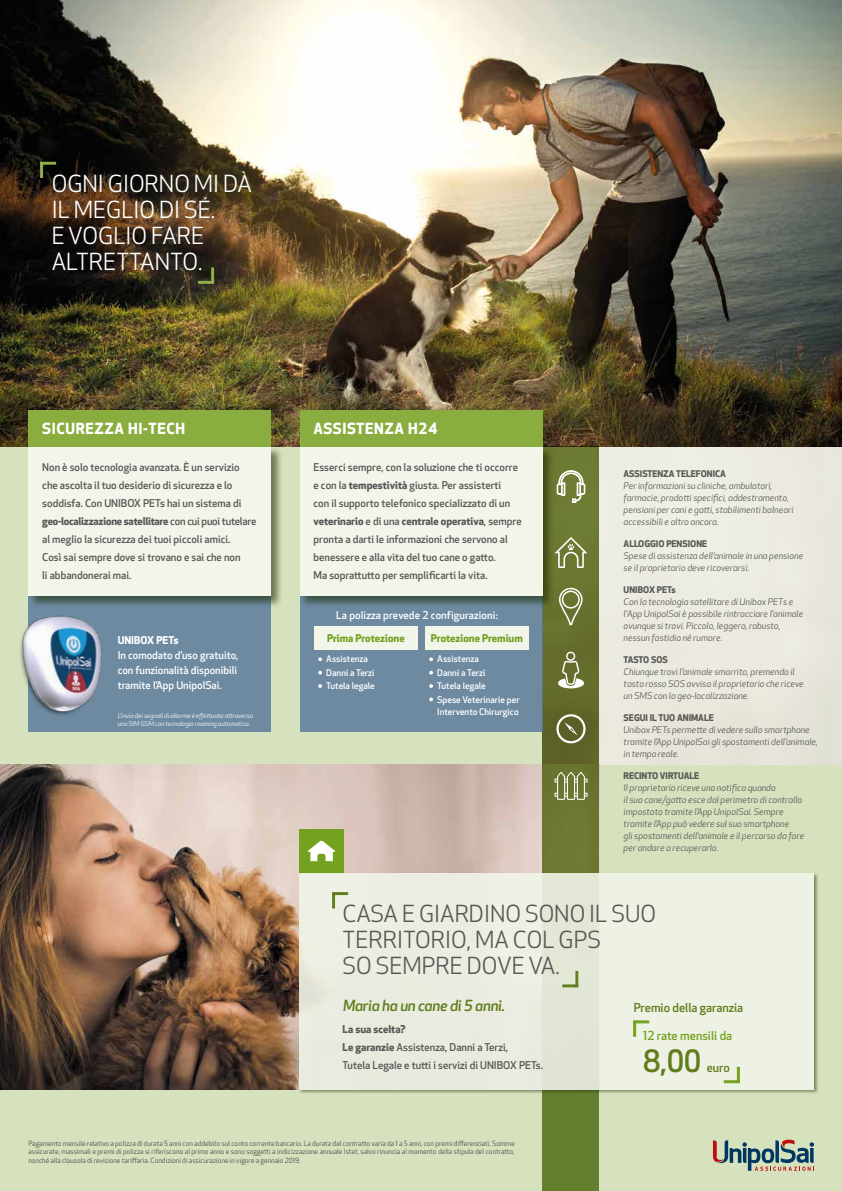
<style>
.page{position:relative;width:842px;height:1191px;background:#d6e1bd}
.page>*{position:absolute;margin:0;border:0;box-sizing:border-box;transform-origin:0 0}
.t1{font:500 30px "Apex New";color:#5f7d1b}
.t2{font:23px/26px "Apex New";color:#575756}
.t3{font:23px/26px "Apex New";color:#fff}
.t4{font:700 15px "Apex New";letter-spacing:.04em;color:#fff}
.t5{font:italic 500 15px "Apex New";letter-spacing:-.02em;color:#5f7d1b}
.t6{font:500 12.1px "Apex New";color:#5f7d1b}
.t7{font:500 12.1px "Apex New";color:#74a120}
.t8{font:500 10.5px/18px "Apex New";color:#575756}
.t9{font:500 10.5px/15px "Apex New";color:#fff;text-align:justify}
.t10{font:700 10.5px "Apex New";color:#74a120}
.t11{font:700 10.5px "Apex New";color:#fff}
.t12{font:italic 9px/12px "Apex New";color:#575756}
.t13{font:500 9px/13.5px "Apex New";color:#fff}
.t14{font:700 9px "Apex New";color:#575756}
.t15{font:700 9px "Apex New";letter-spacing:-.025em;color:#575756}
.t16{font:7px/8.5px "Apex New";color:#4a4a49;text-align:justify}
.t17{font:italic 6.5px/7.8px "Apex New";letter-spacing:-.01em;color:#fff}
.s1{font-weight:700}
</style>
<div class="page">
<div style="left:599px;top:446px;width:243px;height:318px;background:#eceae0"></div>
<img style="left:0;top:0;width:842px;height:446px">
<svg style="left:43px;top:162px;width:13px;height:2px"></svg>
<div style="left:40px;top:162px;width:3px;height:16px;background:#91b14b;border:1px solid #91b14b"></div>
<svg style="left:198px;top:281px;width:13px;height:2px"></svg>
<div style="left:211px;top:268px;width:3px;height:15px;background:#91b14b;border:1px solid #91b14b"></div>
<img style="left:0;top:764px;width:542px;height:325px">
<svg style="left:542px;top:446px;width:57px;height:745px;background:#66752e"></svg>
<div style="left:28px;top:594px;width:243px;height:138px;background:#6d8aa1"></div>
<div style="left:300px;top:594px;width:242px;height:138px;background:#6d8aa1"></div>
<div style="left:314px;top:626px;width:104px;height:24px;background:#f1f5ea"></div>
<div style="left:28px;top:410px;width:243px;height:36px;background:#8aad40"></div>
<div style="left:300px;top:410px;width:242px;height:36px;background:#8aad40"></div>
<img style="left:20px;top:615px;width:82px;height:100px">
<svg style="left:318px;top:657px;width:4px;height:4px"></svg>
<svg style="left:318px;top:671px;width:4px;height:3px"></svg>
<svg style="left:318px;top:684px;width:4px;height:4px"></svg>
<div style="left:425px;top:626px;width:104px;height:24px;background:#f1f5ea"></div>
<svg style="left:429px;top:657px;width:4px;height:4px"></svg>
<svg style="left:429px;top:671px;width:4px;height:3px"></svg>
<svg style="left:429px;top:684px;width:4px;height:4px"></svg>
<svg style="left:429px;top:697px;width:4px;height:4px"></svg>
<svg style="left:556px;top:470px;width:30px;height:33px"></svg>
<svg style="left:555px;top:537px;width:32px;height:31px"></svg>
<svg style="left:556px;top:714px;width:30px;height:29px"></svg>
<svg style="left:554px;top:772px;width:33px;height:28px"></svg>
<svg style="left:558px;top:651px;width:26px;height:47px"></svg>
<div style="left:28px;top:446px;width:255px;height:161px;background:#182b00;opacity:.55"></div>
<div style="left:28px;top:446px;width:243px;height:149px;background:#f1f5ea"></div>
<div style="left:300px;top:446px;width:255px;height:161px;background:#182b00;opacity:.55"></div>
<div style="left:300px;top:446px;width:242px;height:149px;background:#f1f5ea"></div>
<div style="left:300px;top:829px;width:44px;height:44px;background:#74a120"></div>
<svg style="left:307px;top:840px;width:28px;height:21px"></svg>
<div style="left:298px;top:872px;width:521px;height:222px;background:#182b00;opacity:.55"></div>
<div style="left:300px;top:873px;width:514px;height:216px;background:#f1f5ea"></div>
<div style="left:724px;top:1080px;width:16px;height:3px;background:#74a120;border:1px solid #74a120"></div>
<div style="left:737px;top:1066px;width:3px;height:17px;background:#74a120;border:1px solid #74a120"></div>
<div style="left:633px;top:1020px;width:16px;height:3px;background:#74a120;border:1px solid #74a120"></div>
<div style="left:633px;top:1020px;width:3px;height:16px;background:#74a120;border:1px solid #74a120"></div>
<svg style="left:713px;top:1139px;width:101px;height:31px"></svg>
<div style="left:563px;top:984px;width:15px;height:3px;background:#5f7d1b;border:1px solid #5f7d1b"></div>
<svg style="left:576px;top:971px;width:2px;height:15px"></svg>
<div style="left:332px;top:892px;width:16px;height:3px;background:#5f7d1b;border:1px solid #5f7d1b"></div>
<div style="left:332px;top:892px;width:3px;height:16px;background:#5f7d1b;border:1px solid #5f7d1b"></div>
<svg style="left:558px;top:587px;width:25px;height:39px"></svg>
<h2 class="t3" style="left:52px;top:171px;width:202px">OGNI GIORNO MI DÀ<br>IL MEGLIO DI SÉ.<br>E VOGLIO FARE<br>ALTRETTANTO.</h2>
<h3 class="t4" style="left:42px;top:417px;width:144px">SICUREZZA HI-TECH</h3>
<h3 class="t4" style="left:313px;top:417px;width:125px">ASSISTENZA H24</h3>
<p class="t8" style="left:42px;top:458px;width:216px">Non è solo tecnologia avanzata. È un servizio che ascolta il tuo desiderio di sicurezza e lo soddisfa. Con UNIBOX PETs hai un sistema di <span class="s1">geo-localizzazione satellitare</span> con cui puoi tutelare al meglio la sicurezza dei tuoi piccoli amici.<br>Così sai sempre dove si trovano e sai che non<br>li abbandonerai mai.</p>
<p class="t11" style="left:118px;top:632px;width:62px">UNIBOX PETs</p>
<p class="t9" style="left:118px;top:647px;width:122px">In comodato d’uso gratuito, con funzionalità disponibili tramite l’App UnipolSai.</p>
<p class="t17" style="left:118px;top:712px;width:137px">L’invio dei segnali di allarme è effettuato attraverso una SIM GSM con tecnologia roaming automatico.</p>
<p class="t8" style="left:313px;top:458px;width:210px">Esserci sempre, con la soluzione che ti occorre e con la <span class="s1">tempestività</span> giusta. Per assisterti<br>con il supporto telefonico specializzato di un <span class="s1">veterinario</span> e di una <span class="s1">centrale operativa</span>, sempre pronta a darti le informazioni che servono al benessere e alla vita del tuo cane o gatto.<br>Ma soprattutto per semplificarti la vita.</p>
<p class="t9" style="left:336px;top:607px;width:163px">La polizza prevede 2 configurazioni:</p>
<p class="t10" style="left:327px;top:630px;width:79px">Prima Protezione</p>
<p class="t10" style="left:431px;top:630px;width:93px">Protezione Premium</p>
<p class="t13" style="left:437px;top:652px;width:84px">Assistenza<br>Danni a Terzi<br>Tutela legale<br>Spese Veterinarie per</p>
<p class="t13" style="left:437px;top:705px;width:83px">Intervento Chirurgico</p>
<p class="t13" style="left:326px;top:652px;width:50px">Assistenza<br>Danni a Terzi<br>Tutela legale</p>
<p class="t14" style="left:624px;top:467px;width:104px">ASSISTENZA TELEFONICA</p>
<p class="t12" style="left:624px;top:480px;width:171px">Per informazioni su cliniche, ambulatori, farmacie, prodotti specifici, addestramento, pensioni per cani e gatti, stabilimenti balneari accessibili e altro ancora.</p>
<p class="t14" style="left:624px;top:537px;width:85px">ALLOGGIO PENSIONE</p>
<p class="t12" style="left:624px;top:550px;width:181px">Spese di assistenza dell’animale in una pensione se il proprietario deve ricoverarsi.</p>
<p class="t14" style="left:624px;top:583px;width:53px">UNIBOX PETs</p>
<p class="t12" style="left:624px;top:595px;width:181px">Con la tecnologia satellitare di Unibox PETs e l’App UnipolSai è possibile rintracciare l’animale ovunque si trovi. Piccolo, leggero, robusto, nessun fastidio né rumore.</p>
<p class="t15" style="left:624px;top:653px;width:46px">TASTO SOS</p>
<p class="t12" style="left:624px;top:665px;width:182px">Chiunque trovi l’animale smarrito, premendo il tasto rosso SOS avvisa il proprietario che riceve un SMS con la geo-localizzazione.</p>
<p class="t14" style="left:624px;top:711px;width:92px">SEGUI IL TUO ANIMALE</p>
<p class="t12" style="left:624px;top:723px;width:196px">Unibox PETs permette di vedere sullo smartphone tramite l’App UnipolSai gli spostamenti dell’animale, in tempo reale.</p>
<p class="t14" style="left:624px;top:769px;width:77px">RECINTO VIRTUALE</p>
<p class="t12" style="left:624px;top:781px;width:182px">Il proprietario riceve una notifica quando<br>il suo cane/gatto esce dal perimetro di controllo impostato tramite l’App UnipolSai. Sempre tramite l’App può vedere sul suo smartphone<br>gli spostamenti dell’animale e il percorso da fare per andare a recuperarlo.</p>
<h2 class="t2" style="left:343px;top:900px;width:315px">CASA E GIARDINO SONO IL SUO<br>TERRITORIO, MA COL GPS<br>SO SEMPRE DOVE VA.</h2>
<h3 class="t5" style="left:343px;top:996px;width:163px">Maria ha un cane di 5 anni.</h3>
<h3 class="t6" style="left:634px;top:999px;width:111px">Premio della garanzia</h3>
<h3 class="t7" style="left:643px;top:1027px;width:91px">12 rate mensili da</h3>
<h1 class="t1" style="left:643px;top:1041px;width:60px">8,00</h1>
<p class="t8" style="left:343px;top:1020px;width:202px"><span class="s1">La sua scelta?<br>Le garanzie</span> Assistenza, Danni a Terzi,<br>Tutela Legale e tutti i servizi di UNIBOX PETs.</p>
<h3 class="t6" style="left:707px;top:1059px;width:24px">euro</h3>
<p class="t16" style="left:28px;top:1138px;width:488px">Pagamento mensile relativo a polizza di durata 5 anni con addebito sul conto corrente bancario. La durata del contratto varia da 1 a 5 anni, con premi differenziati. Somme assicurate, massimali e premi di polizza si riferiscono al primo anno e sono soggetti a indicizzazione annuale Istat, salvo rinuncia al momento della stipula del contratto, nonché alla clausola di revisione tariffaria. Condizioni di assicurazione in vigore a gennaio 2019.</p>
</div>
